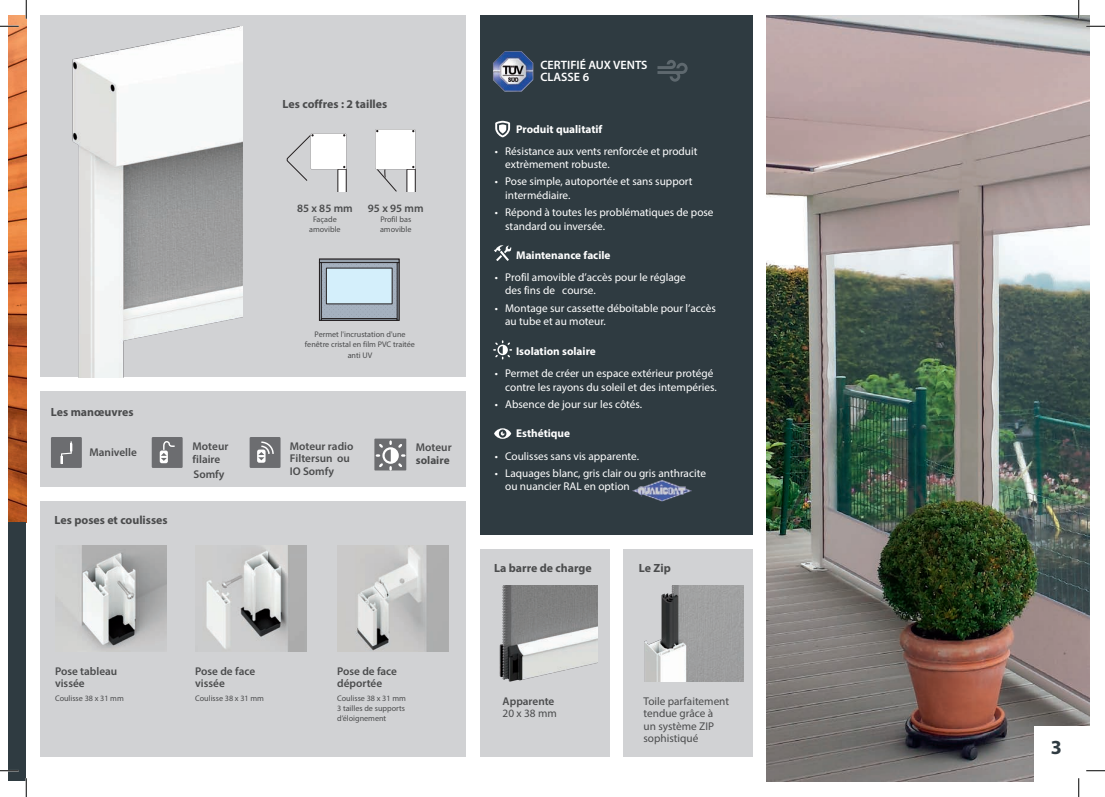
<style>
.page{position:relative;width:1105px;height:797px;background:#fff}
.page>*{position:absolute;margin:0;border:0;box-sizing:border-box;transform-origin:0 0}
.t1{font:700 20px "Myriad Pro";color:#2f3b41}
.t2{font:600 12.12px/12.1px "Myriad Pro";color:#fff}
.t3{font:700 11.88px "Myriad Pro";color:#4b4c4d}
.t4{font:11.25px/13.5px "Myriad Pro";color:#fff}
.t5{font:600 11.25px/12.5px "Myriad Pro";color:#4b4c4d}
.t6{font:700 11.25px "Myriad Pro";color:#fff}
.t7{font:11.25px/12.5px "Myriad Pro";color:#4b4c4d}
.t8{font:11.25px "Myriad Pro";letter-spacing:.105em;color:#4b4c4d}
.t9{font:700 11.25px "Myriad Pro";color:#4b4c4d}
.t10{font:8.12px/10px "Myriad Pro";color:#4b4c4d}
</style>
<div class="page">
<div style="left:480px;top:549px;width:129px;height:207px;background:#d1d2d4"></div>
<div style="left:40px;top:391px;width:426px;height:96px;background:#d1d2d4"></div>
<div style="left:40px;top:501px;width:426px;height:255px;background:#d1d2d4"></div>
<div style="left:480px;top:16px;width:273px;height:519px;background:#2f3b41"></div>
<div style="left:623px;top:549px;width:130px;height:207px;background:#d1d2d4"></div>
<div style="left:40px;top:16px;width:426px;height:361px;background:#d1d2d4"></div>
<img style="left:767px;top:16px;width:322px;height:765px">
<img style="left:9px;top:16px;width:17px;height:506px">
<div style="left:9px;top:522px;width:17px;height:259px;background:#2f3b41"></div>
<img style="left:499px;top:585px;width:98px;height:97px">
<img style="left:644px;top:585px;width:99px;height:96px">
<img style="left:55px;top:545px;width:111px;height:107px">
<img style="left:202px;top:545px;width:105px;height:107px">
<img style="left:337px;top:545px;width:112px;height:107px">
<img style="left:632px;top:479px;width:60px;height:23px">
<svg style="left:494px;top:245px;width:17px;height:16px"></svg>
<svg style="left:493px;top:340px;width:19px;height:19px"></svg>
<svg style="left:494px;top:428px;width:17px;height:11px"></svg>
<img style="left:493px;top:51px;width:40px;height:41px">
<svg style="left:657px;top:60px;width:31px;height:22px"></svg>
<svg style="left:495px;top:121px;width:15px;height:16px"></svg>
<svg style="left:287px;top:133px;width:59px;height:59px"></svg>
<svg style="left:375px;top:129px;width:40px;height:63px"></svg>
<svg style="left:321px;top:263px;width:76px;height:55px;background:#99a3b0"></svg>
<div style="left:326px;top:268px;width:66px;height:36px;background:#d4effb"></div>
<div style="left:326px;top:268px;width:66px;height:36px;border:1px solid #231f20"></div>
<div style="left:319px;top:259px;width:80px;height:4px;border:1px solid #231f20"></div>
<div style="left:321px;top:318px;width:76px;height:2px;border:1px solid #231f20"></div>
<div style="left:397px;top:262px;width:2px;height:58px;border:1px solid #231f20"></div>
<div style="left:319px;top:262px;width:2px;height:58px;border:1px solid #231f20"></div>
<img style="left:72px;top:26px;width:170px;height:351px">
<div style="left:1034px;top:725px;width:55px;height:56px;background:#fff"></div>
<svg style="left:0;top:25px;width:19px;height:2px"></svg>
<svg style="left:1086px;top:25px;width:19px;height:2px"></svg>
<svg style="left:0;top:770px;width:19px;height:1px"></svg>
<svg style="left:1086px;top:770px;width:19px;height:1px"></svg>
<svg style="left:25px;top:0;width:2px;height:19px"></svg>
<svg style="left:25px;top:778px;width:2px;height:19px"></svg>
<svg style="left:1078px;top:0;width:1px;height:19px"></svg>
<svg style="left:1078px;top:778px;width:1px;height:19px"></svg>
<svg style="left:51px;top:437px;width:31px;height:31px"></svg>
<svg style="left:250px;top:437px;width:31px;height:31px"></svg>
<svg style="left:152px;top:437px;width:31px;height:31px"></svg>
<svg style="left:374px;top:438px;width:32px;height:32px"></svg>
<p class="t3" style="left:282px;top:97px;width:106px">Les coffres : 2 tailles</p>
<p class="t5" style="left:297px;top:202px;width:57px">85 x 85 mm</p>
<p class="t10" style="left:309px;top:214px;width:33px;text-align:center">Façade amovible</p>
<p class="t5" style="left:368px;top:202px;width:57px">95 x 95 mm</p>
<p class="t10" style="left:380px;top:214px;width:33px">Profil bas amovible</p>
<p class="t3" style="left:51px;top:404px;width:84px">Les manœuvres</p>
<p class="t10" style="left:305px;top:329px;width:112px;line-height:10.4px;text-align:center">Permet l'incrustation d'une fenêtre cristal en film PVC traitée anti UV</p>
<p class="t5" style="left:290px;top:439px;width:65px">Moteur radio<br>Filtersun ou<br>IO Somfy</p>
<p class="t5" style="left:89px;top:446px;width:49px">Manivelle</p>
<p class="t5" style="left:193px;top:439px;width:37px;line-height:13.8px">Moteur filaire<br>Somfy</p>
<p class="t5" style="left:416px;top:440px;width:37px">Moteur</p>
<p class="t9" style="left:416px;top:453px;width:35px">solaire</p>
<p class="t3" style="left:55px;top:512px;width:115px">Les poses et coulisses</p>
<p class="t5" style="left:55px;top:664px;width:64px">Pose tableau vissée</p>
<p class="t10" style="left:55px;top:692px;width:70px">Coulisse 38 x 31 mm</p>
<p class="t5" style="left:195px;top:664px;width:61px">Pose de face vissée</p>
<p class="t10" style="left:195px;top:692px;width:70px">Coulisse 38 x 31 mm</p>
<p class="t5" style="left:337px;top:664px;width:61px">Pose de face déportée</p>
<p class="t10" style="left:337px;top:692px;width:70px">Coulisse 38 x 31 mm<br>3 tailles de supports d’éloignement</p>
<p class="t2" style="left:540px;top:59px;width:109px">CERTIFIÉ AUX VENTS<br>CLASSE 6</p>
<p class="t6" style="left:516px;top:121px;width:88px">Produit qualitatif</p>
<p class="t4" style="left:505px;top:144px;width:194px;text-indent:-10px">• Résistance aux vents renforcée et produit extrèmement robuste.</p>
<p class="t4" style="left:505px;top:175px;width:189px;text-indent:-10px">• Pose simple, autoportée et sans support intermédiaire.</p>
<p class="t4" style="left:505px;top:205px;width:210px;text-indent:-10px">• Répond à toutes les problématiques de pose standard ou inversée.</p>
<p class="t6" style="left:516px;top:248px;width:96px">Maintenance facile</p>
<p class="t4" style="left:505px;top:271px;width:182px;line-height:13px;text-indent:-10px">• Profil amovible d’accès pour le réglage des fins de course.</p>
<p class="t4" style="left:505px;top:301px;width:212px;text-indent:-10px">• Montage sur cassette déboitable pour l’accès au tube et au moteur.</p>
<p class="t6" style="left:516px;top:344px;width:81px">Isolation solaire</p>
<p class="t4" style="left:495px;top:366px;width:223px;text-align:right">• Permet de créer un espace extérieur protégé contre les rayons du soleil et des intempéries.</p>
<p class="t4" style="left:495px;top:397px;width:149px">• Absence de jour sur les côtés.</p>
<p class="t6" style="left:516px;top:426px;width:55px">Esthétique</p>
<p class="t4" style="left:495px;top:449px;width:146px">• Coulisses sans vis apparente.</p>
<p class="t4" style="left:505px;top:466px;width:202px;text-indent:-10px">• Laquages blanc, gris clair ou gris anthracite ou nuancier RAL en option</p>
<p class="t3" style="left:494px;top:560px;width:99px">La barre de charge</p>
<p class="t3" style="left:639px;top:560px;width:33px">Le Zip</p>
<p class="t5" style="left:503px;top:694px;width:53px">Apparente</p>
<p class="t8" style="left:503px;top:706px;width:56px">20x38mm</p>
<p class="t7" style="left:643px;top:694px;width:87px">Toile parfaitement tendue grâce à<br>un système ZIP sophistiqué</p>
<h1 class="t1" style="left:1051px;top:734px;width:13px">3</h1>
</div>
